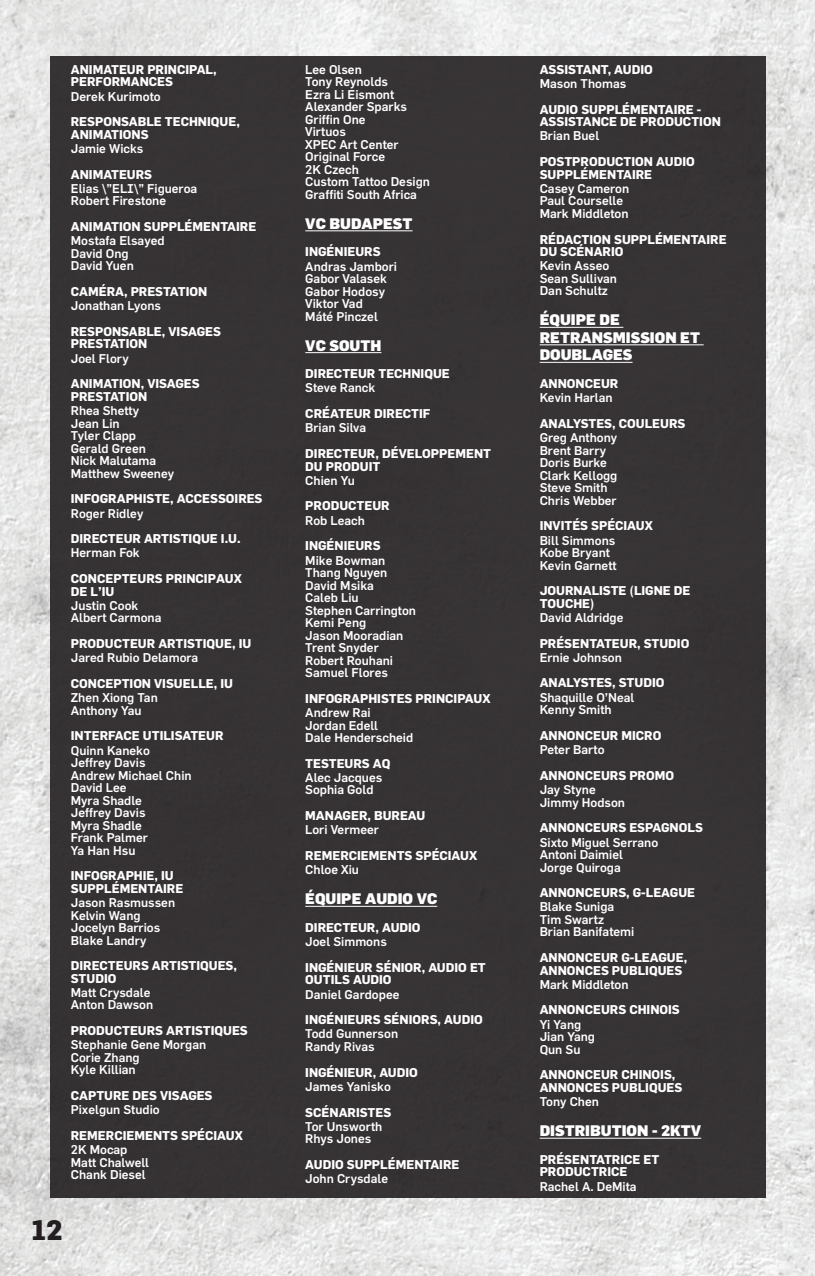
<style>
.page{position:relative;width:815px;height:1276px;background:#fff}
.page>*{position:absolute;margin:0;border:0;box-sizing:border-box;transform-origin:0 0}
.t1{font:800 27.5px "Flama";color:#231f20}
.t2{font:900 15px/17.5px "Flama";color:#fff}
.t3{font:500 12.5px/12.5px "Flama";color:#fff}
.t4{font:700 12.5px/12.5px "Flama";color:#fff}
</style>
<div class="page">
<img style="left:0;top:0;width:815px;height:1276px">
<div style="left:50px;top:57px;width:715px;height:1141px;background:#373334"></div>
<hr style="left:305px;top:230px;width:108px;height:1px;background:#fff">
<hr style="left:305px;top:352px;width:76px;height:1px;background:#fff">
<hr style="left:305px;top:906px;width:132px;height:1px;background:#fff">
<hr style="left:540px;top:327px;width:83px;height:1px;background:#fff">
<hr style="left:540px;top:344px;width:164px;height:1px;background:#fff">
<hr style="left:540px;top:362px;width:93px;height:1px;background:#fff">
<hr style="left:540px;top:1137px;width:161px;height:1px;background:#fff">
<p class="t4" style="left:71px;top:63px;width:147px">ANIMATEUR PRINCIPAL,<br>PERFORMANCES</p>
<p class="t3" style="left:71px;top:90px;width:91px">Derek Kurimoto</p>
<p class="t4" style="left:71px;top:115px;width:171px">RESPONSABLE TECHNIQUE,<br>ANIMATIONS</p>
<p class="t3" style="left:71px;top:142px;width:74px">Jamie Wicks</p>
<p class="t4" style="left:71px;top:167px;width:83px">ANIMATEURS</p>
<p class="t3" style="left:71px;top:182px;width:128px">Elias \”ELI\” Figueroa<br>Robert Firestone</p>
<p class="t4" style="left:71px;top:220px;width:187px">ANIMATION SUPPLÉMENTAIRE</p>
<p class="t3" style="left:71px;top:234px;width:95px">Mostafa Elsayed<br>David Ong<br>David Yuen</p>
<p class="t4" style="left:71px;top:285px;width:138px">CAMÉRA, PRESTATION</p>
<p class="t3" style="left:71px;top:299px;width:92px">Jonathan Lyons</p>
<p class="t4" style="left:71px;top:325px;width:152px">RESPONSABLE, VISAGES<br>PRESTATION</p>
<p class="t3" style="left:71px;top:352px;width:59px">Joel Flory</p>
<p class="t4" style="left:71px;top:377px;width:130px">ANIMATION, VISAGES<br>PRESTATION</p>
<p class="t3" style="left:71px;top:404px;width:105px">Rhea Shetty<br>Jean Lin<br>Tyler Clapp<br>Gerald Green<br>Nick Malutama<br>Matthew Sweeney</p>
<p class="t4" style="left:71px;top:492px;width:193px">INFOGRAPHISTE, ACCESSOIRES</p>
<p class="t3" style="left:71px;top:506px;width:74px">Roger Ridley</p>
<p class="t4" style="left:71px;top:532px;width:171px">DIRECTEUR ARTISTIQUE I.U.</p>
<p class="t3" style="left:71px;top:546px;width:70px">Herman Fok</p>
<p class="t4" style="left:71px;top:572px;width:173px">CONCEPTEURS PRINCIPAUX<br>DE L’IU</p>
<p class="t3" style="left:71px;top:599px;width:92px">Justin Cook<br>Albert Carmona</p>
<p class="t4" style="left:71px;top:637px;width:182px">PRODUCTEUR ARTISTIQUE, IU</p>
<p class="t3" style="left:71px;top:651px;width:129px">Jared Rubio Delamora</p>
<p class="t4" style="left:71px;top:677px;width:164px">CONCEPTION VISUELLE, IU</p>
<p class="t3" style="left:71px;top:691px;width:88px">Zhen Xiong Tan<br>Anthony Yau</p>
<p class="t4" style="left:71px;top:729px;width:154px">INTERFACE UTILISATEUR</p>
<p class="t3" style="left:71px;top:743px;width:122px">Quinn Kaneko<br>Jeffrey Davis<br>Andrew Michael Chin<br>David Lee<br>Myra Shadle<br>Jeffrey Davis<br>Myra Shadle<br>Frank Palmer<br>Ya Han Hsu</p>
<p class="t4" style="left:71px;top:869px;width:114px">INFOGRAPHIE, IU<br>SUPPLÉMENTAIRE</p>
<p class="t3" style="left:71px;top:896px;width:106px">Jason Rasmussen<br>Kelvin Wang<br>Jocelyn Barrios<br>Blake Landry</p>
<p class="t4" style="left:71px;top:959px;width:168px">DIRECTEURS ARTISTIQUES,<br>STUDIO</p>
<p class="t3" style="left:71px;top:986px;width:84px">Matt Crysdale<br>Anton Dawson</p>
<p class="t4" style="left:71px;top:1024px;width:178px">PRODUCTEURS ARTISTIQUES</p>
<p class="t3" style="left:71px;top:1038px;width:137px">Stephanie Gene Morgan<br>Corie Zhang<br>Kyle Killian</p>
<p class="t4" style="left:71px;top:1089px;width:143px">CAPTURE DES VISAGES</p>
<p class="t3" style="left:71px;top:1103px;width:90px">Pixelgun Studio</p>
<p class="t4" style="left:71px;top:1128px;width:173px">REMERCIEMENTS SPÉCIAUX</p>
<p class="t3" style="left:71px;top:1143px;width:80px">2K Mocap<br>Matt Chalwell<br>Chank Diesel</p>
<h1 class="t1" style="left:31px;top:1212px;width:33px">12</h1>
<p class="t3" style="left:305px;top:63px;width:126px">Lee Olsen<br>Tony Reynolds<br>Ezra Li Eismont<br>Alexander Sparks<br>Griffin One<br>Virtuos<br>XPEC Art Center<br>Original Force<br>2K Czech<br>Custom Tattoo Design<br>Graffiti South Africa</p>
<p class="t2" style="left:305px;top:214px;width:109px">VC BUDAPEST</p>
<p class="t4" style="left:305px;top:245px;width:77px">INGÉNIEURS</p>
<p class="t3" style="left:305px;top:260px;width:93px">Andras Jambori<br>Gabor Valasek<br>Gabor Hodosy<br>Viktor Vad<br>Máté Pinczel</p>
<p class="t2" style="left:305px;top:336px;width:78px">VC SOUTH</p>
<p class="t4" style="left:305px;top:367px;width:146px">DIRECTEUR TECHNIQUE</p>
<p class="t3" style="left:305px;top:381px;width:72px">Steve Ranck</p>
<p class="t4" style="left:305px;top:407px;width:127px">CRÉATEUR DIRECTIF</p>
<p class="t3" style="left:305px;top:421px;width:62px">Brian Silva</p>
<p class="t4" style="left:305px;top:447px;width:187px">DIRECTEUR, DÉVELOPPEMENT<br>DU PRODUIT</p>
<p class="t3" style="left:305px;top:474px;width:51px">Chien Yu</p>
<p class="t4" style="left:305px;top:499px;width:86px">PRODUCTEUR</p>
<p class="t3" style="left:305px;top:514px;width:61px">Rob Leach</p>
<p class="t4" style="left:305px;top:539px;width:77px">INGÉNIEURS</p>
<p class="t3" style="left:305px;top:553px;width:112px">Mike Bowman<br>Thang Nguyen<br>David Msika<br>Caleb Liu<br>Stephen Carrington<br>Kemi Peng<br>Jason Mooradian<br>Trent Snyder<br>Robert Rouhani<br>Samuel Flores</p>
<p class="t4" style="left:305px;top:691px;width:187px">INFOGRAPHISTES PRINCIPAUX</p>
<p class="t3" style="left:305px;top:706px;width:109px">Andrew Rai<br>Jordan Edell<br>Dale Henderscheid</p>
<p class="t4" style="left:305px;top:756px;width:87px">TESTEURS AQ</p>
<p class="t3" style="left:305px;top:771px;width:78px">Alec Jacques<br>Sophia Gold</p>
<p class="t4" style="left:305px;top:809px;width:122px">MANAGER, BUREAU</p>
<p class="t3" style="left:305px;top:823px;width:75px">Lori Vermeer</p>
<p class="t4" style="left:305px;top:849px;width:173px">REMERCIEMENTS SPÉCIAUX</p>
<p class="t3" style="left:305px;top:863px;width:55px">Chloe Xiu</p>
<p class="t2" style="left:305px;top:889px;width:133px">ÉQUIPE AUDIO VC</p>
<p class="t4" style="left:305px;top:920px;width:117px">DIRECTEUR, AUDIO</p>
<p class="t3" style="left:305px;top:935px;width:83px">Joel Simmons</p>
<p class="t4" style="left:305px;top:960px;width:182px">INGÉNIEUR SÉNIOR, AUDIO ET<br>OUTILS AUDIO</p>
<p class="t3" style="left:305px;top:987px;width:96px">Daniel Gardopee</p>
<p class="t4" style="left:305px;top:1013px;width:179px">INGÉNIEURS SÉNIORS, AUDIO</p>
<p class="t3" style="left:305px;top:1027px;width:94px">Todd Gunnerson<br>Randy Rivas</p>
<p class="t4" style="left:305px;top:1065px;width:114px">INGÉNIEUR, AUDIO</p>
<p class="t3" style="left:305px;top:1080px;width:87px">James Yanisko</p>
<p class="t4" style="left:305px;top:1105px;width:87px">SCÉNARISTES</p>
<p class="t3" style="left:305px;top:1119px;width:79px">Tor Unsworth<br>Rhys Jones</p>
<p class="t4" style="left:305px;top:1157px;width:156px">AUDIO SUPPLÉMENTAIRE</p>
<p class="t3" style="left:305px;top:1172px;width:84px">John Crysdale</p>
<p class="t4" style="left:540px;top:63px;width:115px">ASSISTANT, AUDIO</p>
<p class="t3" style="left:540px;top:77px;width:88px">Mason Thomas</p>
<p class="t4" style="left:540px;top:103px;width:183px">AUDIO SUPPLÉMENTAIRE -<br>ASSISTANCE DE PRODUCTION</p>
<p class="t3" style="left:540px;top:129px;width:61px">Brian Buel</p>
<p class="t4" style="left:540px;top:155px;width:157px">POSTPRODUCTION AUDIO<br>SUPPLÉMENTAIRE</p>
<p class="t3" style="left:540px;top:182px;width:91px">Casey Cameron<br>Paul Courselle<br>Mark Middleton</p>
<p class="t4" style="left:540px;top:232px;width:188px">RÉDACTION SUPPLÉMENTAIRE<br>DU SCÉNARIO</p>
<p class="t3" style="left:540px;top:259px;width:79px">Kevin Asseo<br>Sean Sullivan<br>Dan Schultz</p>
<p class="t2" style="left:540px;top:311px;width:162px">ÉQUIPE DE<br>RETRANSMISSION ET<br>DOUBLAGES</p>
<p class="t4" style="left:540px;top:377px;width:80px">ANNONCEUR</p>
<p class="t3" style="left:540px;top:391px;width:74px">Kevin Harlan</p>
<p class="t4" style="left:540px;top:417px;width:147px">ANALYSTES, COULEURS</p>
<p class="t3" style="left:540px;top:431px;width:79px">Greg Anthony<br>Brent Barry<br>Doris Burke<br>Clark Kellogg<br>Steve Smith<br>Chris Webber</p>
<p class="t4" style="left:540px;top:519px;width:115px">INVITÉS SPÉCIAUX</p>
<p class="t3" style="left:540px;top:533px;width:78px">Bill Simmons<br>Kobe Bryant<br>Kevin Garnett</p>
<p class="t4" style="left:540px;top:584px;width:152px">JOURNALISTE (LIGNE DE<br>TOUCHE)</p>
<p class="t3" style="left:540px;top:611px;width:85px">David Aldridge</p>
<p class="t4" style="left:540px;top:636px;width:151px">PRÉSENTATEUR, STUDIO</p>
<p class="t3" style="left:540px;top:651px;width:84px">Ernie Johnson</p>
<p class="t4" style="left:540px;top:676px;width:126px">ANALYSTES, STUDIO</p>
<p class="t3" style="left:540px;top:691px;width:96px">Shaquille O’Neal<br>Kenny Smith</p>
<p class="t4" style="left:540px;top:729px;width:123px">ANNONCEUR MICRO</p>
<p class="t3" style="left:540px;top:743px;width:66px">Peter Barto</p>
<p class="t4" style="left:540px;top:768px;width:136px">ANNONCEURS PROMO</p>
<p class="t3" style="left:540px;top:783px;width:87px">Jay Styne<br>Jimmy Hodson</p>
<p class="t4" style="left:540px;top:821px;width:165px">ANNONCEURS ESPAGNOLS</p>
<p class="t3" style="left:540px;top:835px;width:120px">Sixto Miguel Serrano<br>Antoni Daimiel<br>Jorge Quiroga</p>
<p class="t4" style="left:540px;top:886px;width:157px">ANNONCEURS, G-LEAGUE</p>
<p class="t3" style="left:540px;top:900px;width:96px">Blake Suniga<br>Tim Swartz<br>Brian Banifatemi</p>
<p class="t4" style="left:540px;top:951px;width:149px">ANNONCEUR G-LEAGUE,<br>ANNONCES PUBLIQUES</p>
<p class="t3" style="left:540px;top:978px;width:90px">Mark Middleton</p>
<p class="t4" style="left:540px;top:1003px;width:142px">ANNONCEURS CHINOIS</p>
<p class="t3" style="left:540px;top:1017px;width:57px">Yi Yang<br>Jian Yang<br>Qun Su</p>
<p class="t4" style="left:540px;top:1068px;width:144px">ANNONCEUR CHINOIS,<br>ANNONCES PUBLIQUES</p>
<p class="t3" style="left:540px;top:1095px;width:61px">Tony Chen</p>
<p class="t2" style="left:540px;top:1121px;width:163px">DISTRIBUTION - 2KTV</p>
<p class="t4" style="left:540px;top:1152px;width:121px">PRÉSENTATRICE ET<br>PRODUCTRICE</p>
<p class="t3" style="left:540px;top:1179px;width:98px">Rachel A. DeMita</p>
</div>
